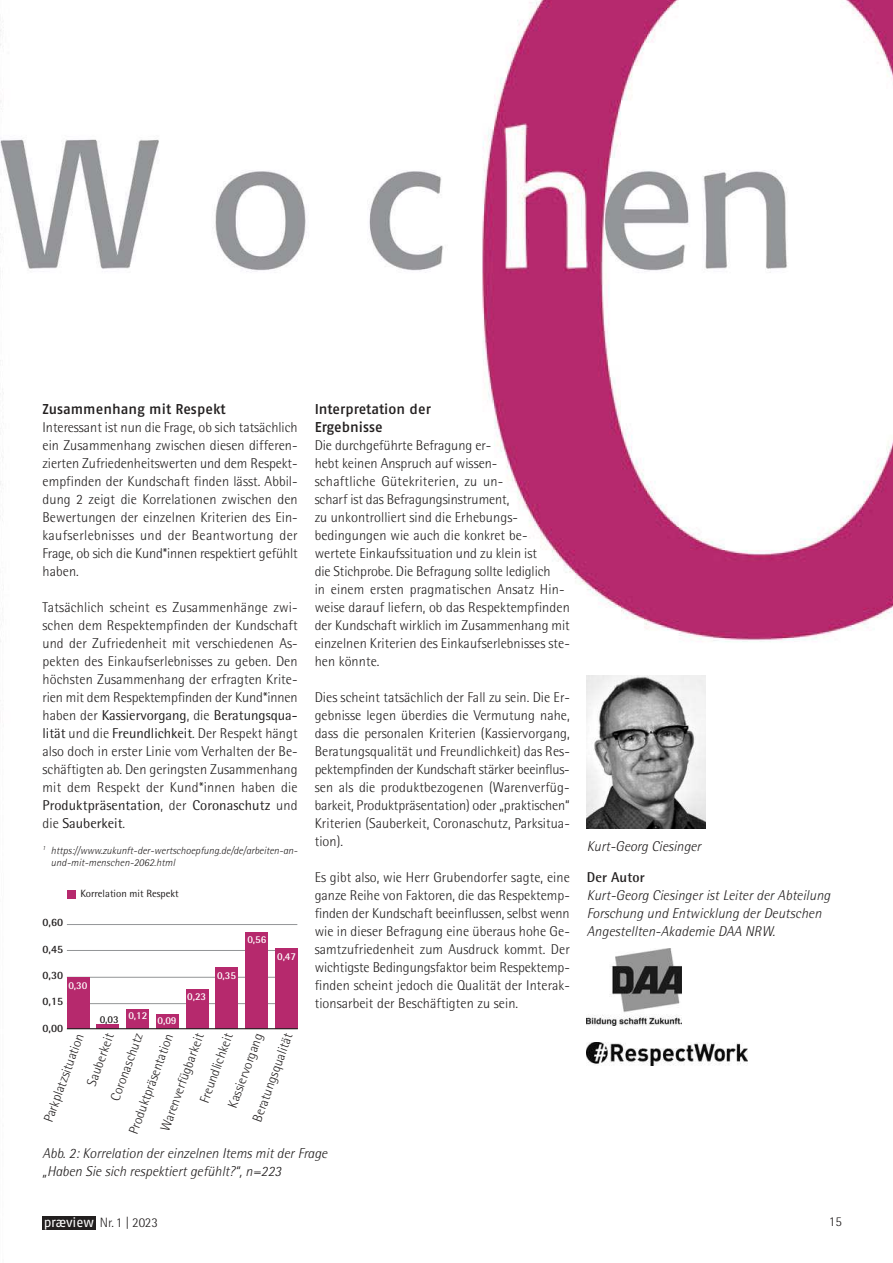
<style>
.page{position:relative;width:893px;height:1263px;background:#fff}
.page>*{position:absolute;margin:0;border:0;box-sizing:border-box;transform-origin:0 0}
.t1{font:300 14.25px/18px "Rotis Semi Sans";letter-spacing:.005em;color:#221f1f;text-align:justify}
.t2{font:italic 300 14.25px/18px "Rotis Semi Sans";letter-spacing:.005em;color:#221f1f}
.t3{font:14.25px/18px "Fago No Med";letter-spacing:.005em;color:#221f1f}
.t4{font:700 14.25px "Rotis Semi Sans";letter-spacing:.005em;color:#221f1f}
.t5{font:300 13.5px "Rotis Semi Sans";color:#221f1f}
.t6{font:700 11.25px "Rotis Semi Sans";color:#221f1f}
.t7{font:italic 300 10.5px/12px "Rotis Semi Sans";color:#221f1f}
.t8{font:700 10.5px "Rotis Semi Sans";letter-spacing:-.01em;color:#fff}
.t9{font:10.5px "Rotis Semi Sans";color:#221f1f}
.t10{font:700 10.5px "Rotis Semi Sans";color:#221f1f}
.s1{font-weight:400}
.s2{font-family:"Fago No";font-weight:400;color:#fff}
</style>
<div class="page">
<img style="left:0;top:0;width:893px;height:1230px">
<div style="left:43px;top:1216px;width:53px;height:13px;background:#221f1f"></div>
<div style="left:587px;top:948px;width:103px;height:82px;background:#fff"></div>
<img style="left:587px;top:948px;width:95px;height:78px">
<div style="left:587px;top:1042px;width:161px;height:27px;background:#fff"></div>
<img style="left:587px;top:1042px;width:160px;height:23px">
<img style="left:587px;top:675px;width:119px;height:153px">
<hr style="left:67px;top:1003px;width:229px;height:1px;background:#939597">
<hr style="left:67px;top:977px;width:229px;height:1px;background:#939597">
<hr style="left:67px;top:950px;width:229px;height:1px;background:#939597">
<hr style="left:67px;top:924px;width:230px;height:1px;background:#939597">
<div style="left:275px;top:948px;width:23px;height:81px;background:#b6296d"></div>
<div style="left:67px;top:977px;width:22px;height:52px;background:#b6296d"></div>
<div style="left:245px;top:932px;width:23px;height:97px;background:#b6296d"></div>
<div style="left:216px;top:968px;width:22px;height:61px;background:#b6296d"></div>
<div style="left:186px;top:989px;width:22px;height:40px;background:#b6296d"></div>
<div style="left:156px;top:1014px;width:23px;height:15px;background:#b6296d"></div>
<div style="left:126px;top:1009px;width:23px;height:20px;background:#b6296d"></div>
<hr style="left:97px;top:1025px;width:22px;height:4px;background:#b6296d">
<div style="left:67px;top:890px;width:8px;height:8px;background:#b6296d"></div>
<hr style="left:67px;top:1028px;width:231px;height:1px;background:#221f1f">
<p class="t3" style="left:43px;top:401px;width:185px">Zusammenhang mit Respekt</p>
<p class="t1" style="left:43px;top:419px;width:257px">Interessant ist nun die Frage, ob sich tatsächlich ein Zusammenhang zwischen diesen differen&shy;zierten Zufriedenheitswerten und dem Respekt&shy;empfinden der Kundschaft finden lässt. Abbil&shy;dung 2 zeigt die Korrelationen zwischen den Bewertungen der einzelnen Kriterien des Ein&shy;kaufserlebnisses und der Beantwortung der Frage, ob sich die Kund*innen respektiert gefühlt haben.</p>
<p class="t1" style="left:43px;top:599px;width:257px">Tatsächlich scheint es Zusammenhänge zwi&shy;schen dem Respektempfinden der Kundschaft und der Zufriedenheit mit verschiedenen As&shy;pekten des Einkaufserlebnisses zu geben. Den höchsten Zusammenhang der erfragten Krite&shy;rien mit dem Respektempfinden der Kund*innen haben der <span class="s1">Kassiervorgang</span>, die <span class="s1">Beratungsqua&shy;lität</span> und die <span class="s1">Freundlichkeit</span>. Der Respekt hängt also doch in erster Linie vom Verhalten der Be&shy;schäftigten ab. Den geringsten Zusammenhang mit dem Respekt der Kund*innen haben die <span class="s1">Produktpräsentation</span>, der <span class="s1">Coronaschutz</span> und die <span class="s1">Sauberkeit</span>.</p>
<p class="t7" style="left:51px;top:845px;width:247px;text-indent:-9px"><sup>1</sup> https://www.zukunft-der-wertschoepfung.de/de/arbeiten-an&shy;und-mit-menschen-2062.html</p>
<p class="t9" style="left:80px;top:889px;width:100px">Korrelation mit Respekt</p>
<p class="t6" style="left:43px;top:918px;width:22px">0,60</p>
<p class="t6" style="left:43px;top:945px;width:22px">0,45</p>
<p class="t6" style="left:43px;top:971px;width:22px">0,30</p>
<p class="t6" style="left:43px;top:998px;width:22px">0,15</p>
<p class="t6" style="left:43px;top:1024px;width:22px">0,00</p>
<p class="t8" style="left:247px;top:936px;width:20px">0,56</p>
<p class="t8" style="left:277px;top:952px;width:20px">0,47</p>
<p class="t8" style="left:217px;top:972px;width:20px">0,35</p>
<p class="t8" style="left:68px;top:981px;width:20px">0,30</p>
<p class="t8" style="left:187px;top:993px;width:20px">0,23</p>
<p class="t8" style="left:128px;top:1014px;width:50px">0,12 0,09</p>
<p class="t10" style="left:100px;top:1015px;width:20px">0,03</p>
<p class="t5" style="left:159px;top:1128px;width:104px;rotate:-70deg">Warenverfügbarkeit</p>
<p class="t5" style="left:251px;top:1119px;width:95px;rotate:-70deg">Beratungsqualität</p>
<p class="t5" style="left:42px;top:1119px;width:95px;rotate:-70deg">Parkplatzsituation</p>
<p class="t5" style="left:86px;top:1083px;width:56px;rotate:-70deg">Sauberkeit</p>
<p class="t5" style="left:198px;top:1100px;width:74px;rotate:-70deg">Freundlichkeit</p>
<p class="t5" style="left:109px;top:1098px;width:72px;rotate:-70deg">Coronaschutz</p>
<p class="t5" style="left:227px;top:1105px;width:80px;rotate:-70deg">Kassiervorgang</p>
<p class="t5" style="left:127px;top:1132px;width:108px;rotate:-70deg">Produktpräsentation</p>
<p class="t3" style="left:315px;top:401px;width:118px">Interpretation der<br>Ergebnisse</p>
<p class="t1" style="left:315px;top:437px;width:257px;text-align:left">Die durchgeführte Befragung er-<br>hebt keinen Anspruch auf wissen-<br>schaftliche Gütekriterien, zu un-<br>scharf ist das Befragungsinstrument,<br>zu unkontrolliert sind die Erhebungs&shy;bedingungen wie auch die konkret be&shy;wertete Einkaufssituation und zu klein ist<br>die Stichprobe. Die Befragung sollte lediglich<br>in einem ersten pragmatischen Ansatz Hin&shy;weise darauf liefern, ob das Respektempfinden der Kundschaft wirklich im Zusammenhang mit einzelnen Kriterien des Einkaufserlebnisses ste&shy;hen könnte.</p>
<p class="t1" style="left:315px;top:689px;width:257px">Dies scheint tatsächlich der Fall zu sein. Die Er&shy;gebnisse legen überdies die Vermutung nahe, dass die personalen Kriterien (Kassiervorgang, Beratungsqualität und Freundlichkeit) das Res&shy;pektempfinden der Kundschaft stärker beeinflus - sen als die produktbezogenen (Warenverfüg - barkeit, Produktpräsentation) oder „praktischen“ Kriterien (Sauberkeit, Coronaschutz, Parksitua&shy;tion).</p>
<p class="t1" style="left:315px;top:869px;width:257px">Es gibt also, wie Herr Grubendorfer sagte, eine ganze Reihe von Faktoren, die das Respektemp&shy;finden der Kundschaft beeinflussen, selbst wenn wie in dieser Befragung eine überaus hohe Ge&shy;samtzufriedenheit zum Ausdruck kommt. Der wichtigste Bedingungsfaktor beim Respektemp&shy;finden scheint jedoch die Qualität der Interak&shy;tionsarbeit der Beschäftigten zu sein.</p>
<p class="t2" style="left:43px;top:1145px;width:286px">Abb. 2: Korrelation der einzelnen Items mit der Frage „Haben Sie sich respektiert gefühlt?“, n=223</p>
<p class="t2" style="left:587px;top:838px;width:116px">Kurt-Georg Ciesinger</p>
<p class="t4" style="left:587px;top:872px;width:59px">Der Autor</p>
<p class="t2" style="left:587px;top:887px;width:245px">Kurt-Georg Ciesinger ist Leiter der Abteilung<br>Forschung und Entwicklung der Deutschen<br>Angestellten-Akademie DAA NRW.</p>
<p class="t5" style="left:44px;top:1217px;width:116px"><span class="s2">præview</span> Nr. 1 | 2023</p>
<p class="t5" style="left:829px;top:1215px;width:15px">15</p>
</div>
